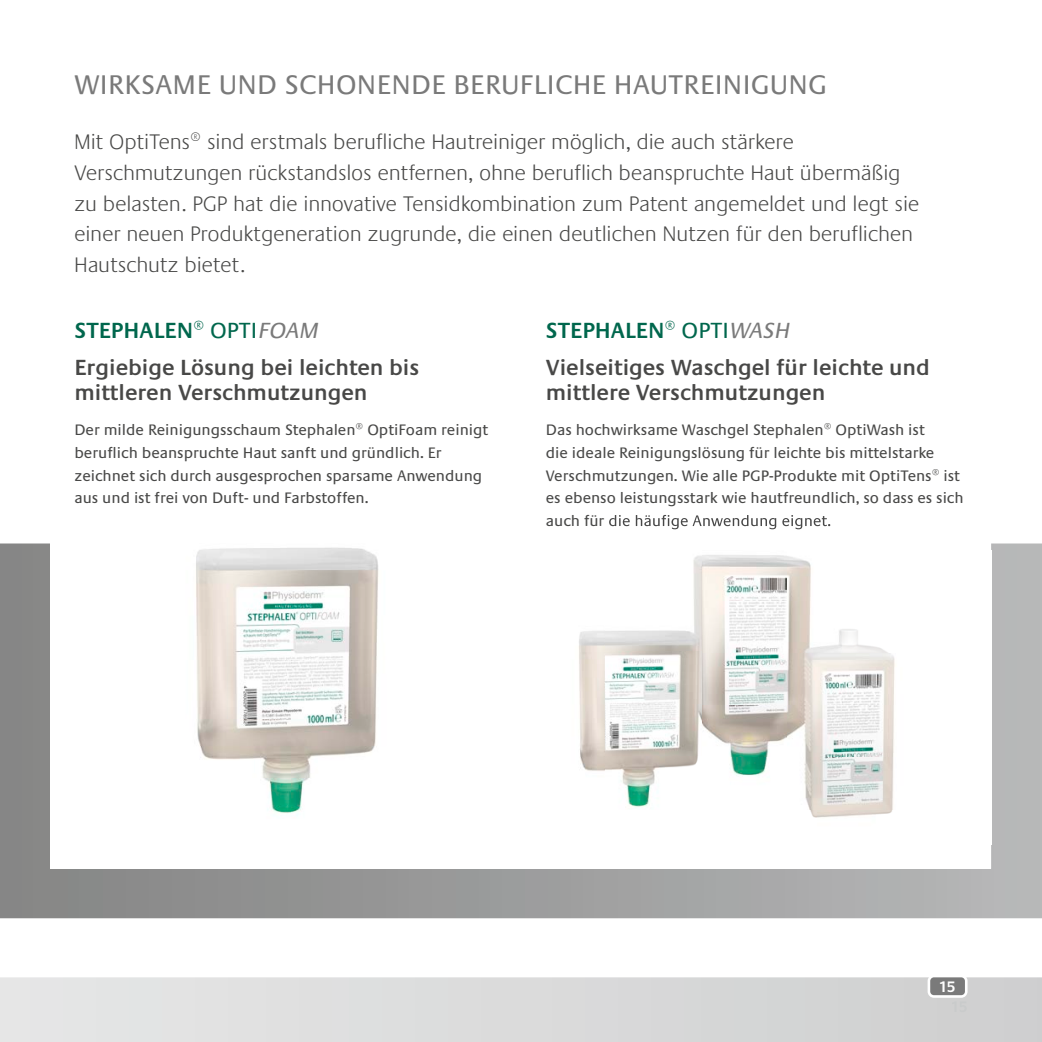
<style>
.page{position:relative;width:1042px;height:1042px;background:#fff}
.page>*{position:absolute;margin:0;border:0;box-sizing:border-box;transform-origin:0 0}
.t1{font:28px "Praxis";letter-spacing:.01em;color:#7a7a7a}
.t2{font:600 22.75px/36.9px "Praxis";color:#484847}
.t3{font:300 21.88px/30.6px "Praxis";letter-spacing:.02em;color:#484847}
.t4{font:15.75px/22.8px "Praxis";color:#484847}
.t5{font:600 15.75px "Praxis";color:#fff}
.s1{color:#00674d}
.s2{font-weight:400;color:#00674d}
.s3{font-weight:400;font-style:italic;color:#7a7a7a}
</style>
<div class="page">
<svg style="left:0;top:543px;width:1042px;height:375px;background:#9fa0a0"></svg>
<div style="left:51px;top:504px;width:940px;height:364px;background:#fff"></div>
<img style="left:196px;top:547px;width:183px;height:269px">
<img style="left:609px;top:515px;width:222px;height:14px">
<img style="left:991px;top:550px;width:6px;height:294px">
<img style="left:809px;top:809px;width:66px;height:9px">
<img style="left:875px;top:809px;width:18px;height:6px">
<img style="left:702px;top:555px;width:193px;height:149px">
<img style="left:605px;top:704px;width:289px;height:105px">
<img style="left:579px;top:631px;width:26px;height:140px">
<img style="left:605px;top:782px;width:45px;height:27px">
<img style="left:693px;top:555px;width:33px;height:44px">
<img style="left:605px;top:599px;width:97px;height:105px">
<svg style="left:0;top:977px;width:1042px;height:65px;background:#dadbdb"></svg>
<div style="left:952px;top:1001px;width:14px;height:11px;background:#d0d0d0"></div>
<svg style="left:927px;top:977px;width:40px;height:21px"></svg>
<h1 class="t1" style="left:74px;top:70px;width:754px">WIRKSAME UND SCHONENDE BERUFLICHE HAUTREINIGUNG</h1>
<p class="t3" style="left:74px;top:127px;width:846px">Mit OptiTens® sind erstmals berufliche Hautreiniger möglich, die auch stärkere Verschmutzungen rückstandslos entfernen, ohne beruflich beanspruchte Haut übermäßig zu belasten. PGP hat die innovative Tensidkombination zum Patent angemeldet und legt sie einer neuen Produktgeneration zugrunde, die einen deutlichen Nutzen für den beruflichen Hautschutz bietet.</p>
<h2 class="t2" style="left:74px;top:313px;width:346px"><span class="s1">STEPHALEN</span><span class="s2">® OPTI</span><span class="s3">FOAM<br></span>Ergiebige Lösung bei leichten bis</h2>
<h2 class="t2" style="left:74px;top:374px;width:294px">mittleren Verschmutzungen</h2>
<p class="t4" style="left:74px;top:419px;width:415px">Der milde Reinigungsschaum Stephalen® OptiFoam reinigt beruflich beanspruchte Haut sanft und gründlich. Er zeichnet sich durch ausgesprochen sparsame Anwendung aus und ist frei von Duft- und Farbstoffen.</p>
<h2 class="t2" style="left:546px;top:313px;width:386px"><span class="s1">STEPHALEN</span><span class="s2">® OPTI</span><span class="s3">WASH<br></span>Vielseitiges Waschgel für leichte und</h2>
<h2 class="t2" style="left:546px;top:374px;width:281px">mittlere Verschmutzungen</h2>
<p class="t4" style="left:546px;top:419px;width:419px">Das hochwirksame Waschgel Stephalen® OptiWash ist<br>die ideale Reinigungslösung für leichte bis mittelstarke Verschmutzungen. Wie alle PGP-Produkte mit OptiTens® ist es ebenso leistungsstark wie hautfreundlich, so dass es sich</p>
<p class="t5" style="left:939px;top:978px;width:19px">15</p>
</div>
